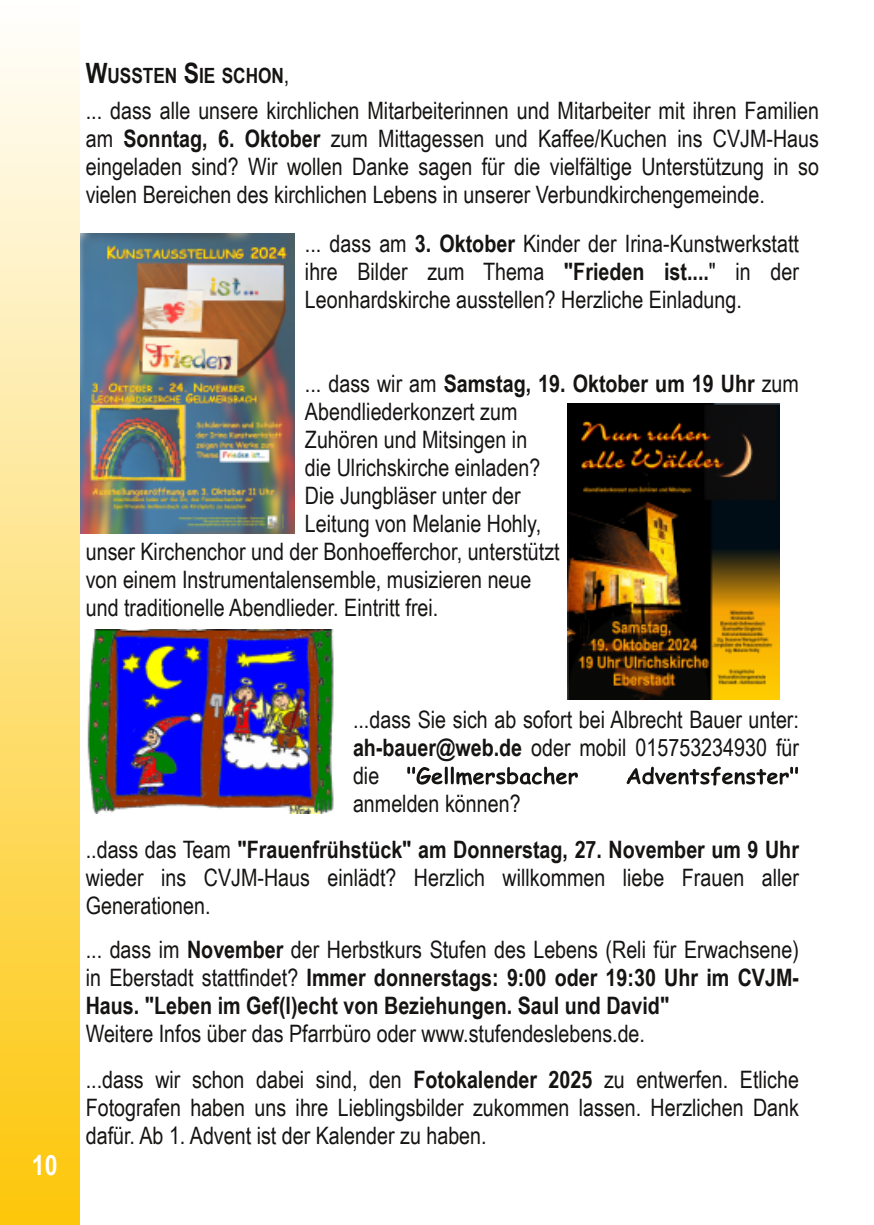
<style>
.page{position:relative;width:874px;height:1225px;background:#fff}
.page>*{position:absolute;margin:0;border:0;box-sizing:border-box;transform-origin:0 0}
.t1{font:700 28px "Arial Narrow";color:#fff}
.t2{font:24px/28px "Arial Narrow";color:#161413;text-align:justify}
.t3{font:700 24px/28px "Arial Narrow";color:#161413;text-align:justify}
.t4{font:700 21px "Arial Narrow";color:#161413}
.s1{font-size:28px}
.s2{font-weight:400;font-size:24px}
.s3{font-weight:700}
.s4{font-weight:400}
</style>
<div class="page">
<svg style="left:407px;top:766px;width:170px;height:19px"></svg>
<svg style="left:626px;top:766px;width:171px;height:19px"></svg>
<div style="left:0;top:0;width:80px;height:1225px;background:linear-gradient(to bottom,#fffffe,#fdc60a)"></div>
<img style="left:567px;top:403px;width:211px;height:296px">
<img style="left:80px;top:233px;width:214px;height:301px">
<img style="left:87px;top:629px;width:247px;height:184px">
<p class="t4" style="left:86px;top:64px;width:205px"><span class="s1">W</span>USSTEN <span class="s1">S</span>IE SCHON<span class="s2">,</span></p>
<p class="t2" style="left:86px;top:96px;width:734px">... dass alle unsere kirchlichen Mitarbeiterinnen und Mitarbeiter mit ihren Familien am <span class="s3">Sonntag, 6. Oktober</span> zum Mittagessen und Kaffee/Kuchen ins CVJM-Haus eingeladen sind? Wir wollen Danke sagen für die vielfältige Unterstützung in so vielen Bereichen des kirchlichen Lebens in unserer Verbundkirchengemeinde.</p>
<p class="t2" style="left:305px;top:229px;width:495px">... dass am <span class="s3">3. Oktober</span> Kinder der Irina-Kunstwerkstatt ihre Bilder zum Thema <span class="s3">"Frieden ist....</span>" in der Leonhardskirche ausstellen? Herzliche Einladung.</p>
<p class="t3" style="left:305px;top:369px;width:495px"><span class="s4">... dass wir am</span> Samstag, 19. Oktober um 19 Uhr <span class="s4">zum</span></p>
<p class="t2" style="left:305px;top:397px;width:214px">Abendliederkonzert zum</p>
<p class="t2" style="left:305px;top:425px;width:224px">Zuhören und Mitsingen in</p>
<p class="t2" style="left:305px;top:453px;width:237px">die Ulrichskirche einladen?</p>
<p class="t2" style="left:305px;top:481px;width:217px">Die Jungbläser unter der</p>
<p class="t2" style="left:305px;top:509px;width:237px">Leitung von Melanie Hohly,</p>
<p class="t2" style="left:86px;top:537px;width:475px">unser Kirchenchor und der Bonhoefferchor, unterstützt</p>
<p class="t2" style="left:86px;top:565px;width:447px">von einem Instrumentalensemble, musizieren neue</p>
<p class="t2" style="left:86px;top:593px;width:354px">und traditionelle Abendlieder. Eintritt frei.</p>
<p class="t1" style="left:32px;top:1148px;width:27px">10</p>
<p class="t2" style="left:353px;top:705px;width:447px;text-align:left">...dass Sie sich ab sofort bei Albrecht Bauer unter: <span class="s3">ah-bauer@web.de</span> oder mobil 015753234930 für die<br>anmelden können?</p>
<p class="t2" style="left:86px;top:835px;width:714px">..dass das Team <span class="s3">"Frauenfrühstück" am Donnerstag, 27. November um 9 Uhr </span>wieder ins CVJM-Haus einlädt? Herzlich willkommen liebe Frauen aller Generationen.</p>
<p class="t3" style="left:86px;top:935px;width:714px"><span class="s4">... dass im</span> November <span class="s4">der Herbstkurs Stufen des Lebens (Reli für Erwachsene) in Eberstadt stattfindet?</span> Immer donnerstags: 9:00 oder 19:30 Uhr im CVJM-Haus. "Leben im Gef(l)echt von Beziehungen. Saul und David"</p>
<p class="t2" style="left:86px;top:1010px;width:714px;line-height:46px">Weitere Infos über das Pfarrbüro oder www.stufendeslebens.de.<br>...dass wir schon dabei sind, den <span class="s3">Fotokalender 2025</span> zu entwerfen. Etliche</p>
<p class="t2" style="left:86px;top:1093px;width:714px">Fotografen haben uns ihre Lieblingsbilder zukommen lassen. Herzlichen Dank dafür. Ab 1. Advent ist der Kalender zu haben.</p>
</div>
